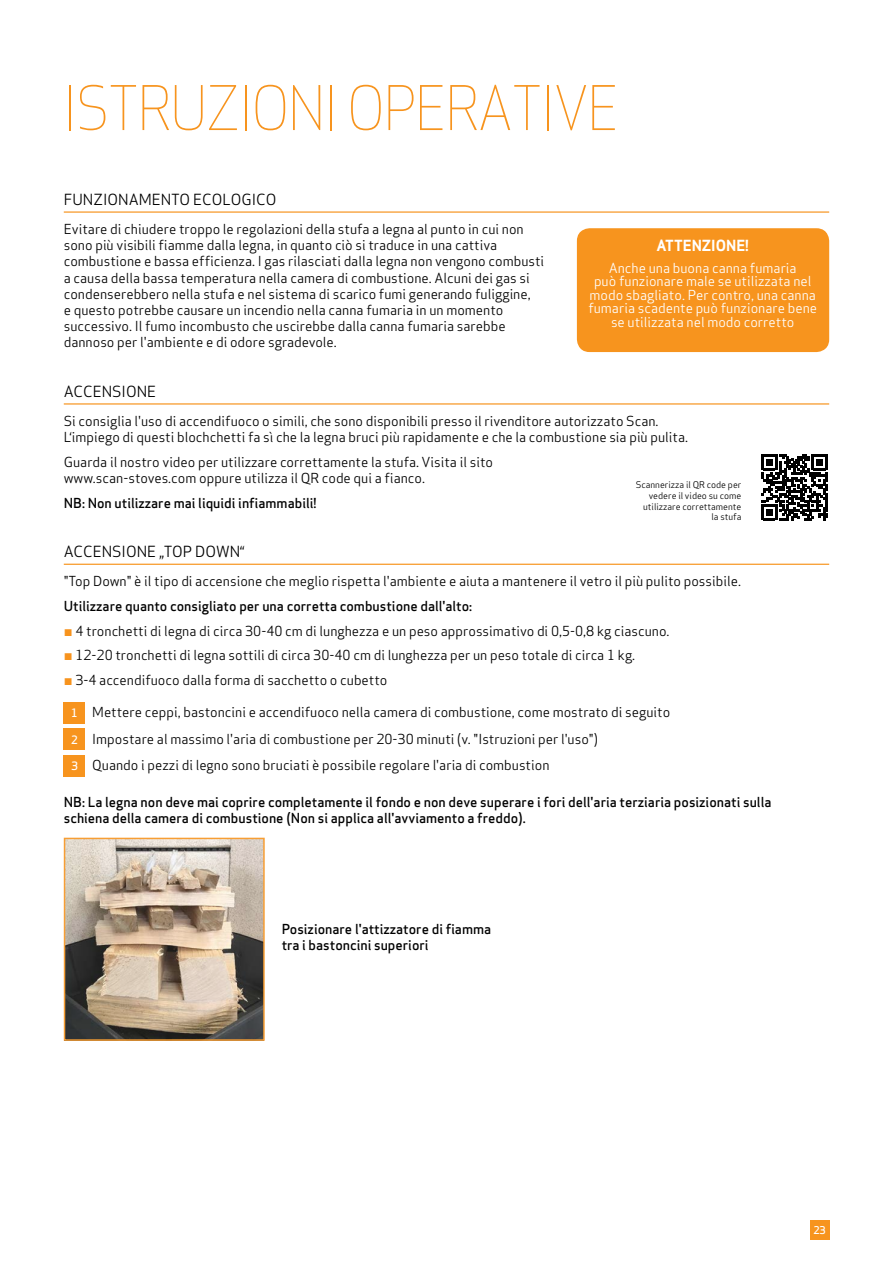
<style>
.page{position:relative;width:893px;height:1263px;background:#fff}
.page>*{position:absolute;margin:0;border:0;box-sizing:border-box;transform-origin:0 0}
.t1{font:300 60px "Apex Sans";letter-spacing:-.01em;color:#f7941e;scale:.9 1}
.t2{font:15px "Apex Sans";color:#000}
.t3{font:700 15px "Apex Sans";color:#fff}
.t4{font:13.5px/16.2px "Apex Sans";color:#000}
.t5{font:500 13.5px/16.2px "Apex Sans";color:#000}
.t6{font:13.5px/13.5px "Apex Sans";color:#fff;text-align:center}
.t7{font:500 10.5px "Apex Sans";color:#fff}
.t8{font:9px/10.8px "Apex Sans";color:#000;text-align:right}
.s1{font-weight:500}
.s2{color:#f7931d}
.s3{font-weight:500;font-size:11.25px;color:#fff}
</style>
<div class="page">
<img style="left:67px;top:841px;width:195px;height:197px">
<div style="left:64px;top:838px;width:201px;height:203px;border:2px solid #f7941e"></div>
<div style="left:810px;top:1220px;width:19px;height:20px;background:#f7941e"></div>
<hr style="left:64px;top:211px;width:765px;height:2px;background:#f7941e">
<hr style="left:64px;top:403px;width:765px;height:2px;background:#f7941e">
<hr style="left:64px;top:564px;width:765px;height:1px;background:#f7941e">
<div style="left:64px;top:702px;width:21px;height:21px;background:#f7941e"></div>
<div style="left:64px;top:729px;width:21px;height:21px;background:#f7941e"></div>
<div style="left:64px;top:755px;width:21px;height:21px;background:#f7941e"></div>
<div style="left:577px;top:228px;width:252px;height:124px;background:#f7941e;border-radius:13px"></div>
<svg style="left:761px;top:454px;width:66px;height:66px"></svg>
<h1 class="t1" style="left:64px;top:69px;width:618px">ISTRUZIONI OPERATIVE</h1>
<p class="t2" style="left:64px;top:187px;width:214px">FUNZIONAMENTO ECOLOGICO</p>
<p class="t4" style="left:64px;top:220px;width:482px">Evitare di chiudere troppo le regolazioni della stufa a legna al punto in cui non sono più visibili fiamme dalla legna, in quanto ciò si traduce in una cattiva combustione e bassa efficienza. I gas rilasciati dalla legna non vengono combusti a causa della bassa temperatura nella camera di combustione. Alcuni dei gas si condenserebbero nella stufa e nel sistema di scarico fumi generando fuliggine,<br>e questo potrebbe causare un incendio nella canna fumaria in un momento successivo. Il fumo incombusto che uscirebbe dalla canna fumaria sarebbe dannoso per l'ambiente e di odore sgradevole.</p>
<p class="t2" style="left:64px;top:379px;width:94px">ACCENSIONE</p>
<p class="t4" style="left:64px;top:412px;width:626px">Si consiglia l'uso di accendifuoco o simili, che sono disponibili presso il rivenditore autorizzato Scan.<br>L‘impiego di questi blochchetti fa sì che la legna bruci più rapidamente e che la combustione sia più pulita.</p>
<p class="t4" style="left:64px;top:452px;width:431px">Guarda il nostro video per utilizzare correttamente la stufa. Visita il sito www.scan-stoves.com oppure utilizza il QR code qui a fianco.</p>
<p class="t5" style="left:64px;top:493px;width:254px">NB: Non utilizzare mai liquidi infiammabili!</p>
<p class="t2" style="left:64px;top:539px;width:183px">ACCENSIONE „TOP DOWN“</p>
<p class="t4" style="left:64px;top:572px;width:679px">"Top Down" è il tipo di accensione che meglio rispetta l'ambiente e aiuta a mantenere il vetro il più pulito possibile.</p>
<p class="t4" style="left:64px;top:592px;width:607px;line-height:24.8px"><span class="s1">Utilizzare quanto consigliato per una corretta combustione dall'alto:<br></span><span class="s2">¬</span> 4 tronchetti di legna di circa 30-40 cm di lunghezza e un peso approssimativo di 0,5-0,8 kg ciascuno. <span class="s2">¬</span> 12-20 tronchetti di legna sottili di circa 30-40 cm di lunghezza per un peso totale di circa 1 kg.<br><span class="s2">¬</span> 3-4 accendifuoco dalla forma di sacchetto o cubetto</p>
<p class="t4" style="left:71px;top:698px;width:601px;line-height:26.1px"><span class="s3">1</span> Mettere ceppi, bastoncini e accendifuoco nella camera di combustione, come mostrato di seguito<br><span class="s3">2</span> Impostare al massimo l'aria di combustione per 20-30 minuti (v. "Istruzioni per l'uso")<br><span class="s3">3</span> Quando i pezzi di legno sono bruciati è possibile regolare l'aria di combustion</p>
<p class="t5" style="left:64px;top:792px;width:709px">NB: La legna non deve mai coprire completamente il fondo e non deve superare i fori dell'aria terziaria posizionati sulla schiena della camera di combustione (Non si applica all'avviamento a freddo).</p>
<p class="t3" style="left:656px;top:236px;width:94px">ATTENZIONE!</p>
<p class="t6" style="left:588px;top:260px;width:230px">Anche una buona canna fumaria<br>può funzionare male se utilizzata nel modo sbagliato. Per contro, una canna fumaria scadente può funzionare bene se utilizzata nel modo corretto</p>
<p class="t8" style="left:636px;top:478px;width:107px">Scannerizza il QR code per vedere il video su come utilizzare correttamente la stufa</p>
<p class="t5" style="left:282px;top:919px;width:211px">Posizionare l'attizzatore di fiamma tra i bastoncini superiori</p>
<p class="t7" style="left:813px;top:1221px;width:14px">23</p>
</div>
